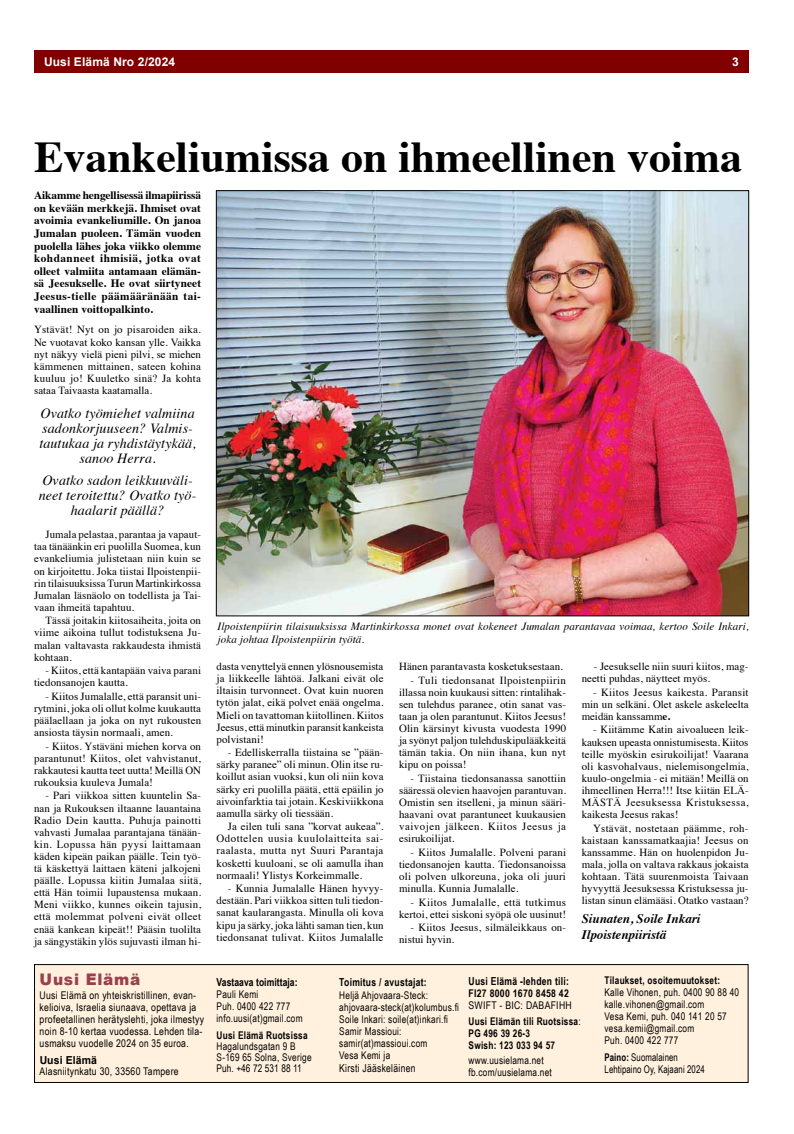
<style>
.page{position:relative;width:794px;height:1134px;background:#fff}
.page>*{position:absolute;margin:0;border:0;box-sizing:border-box;transform-origin:0 0}
.t1{font:700 44px "Times";color:#000}
.t2{font:900 16px "Arial";letter-spacing:.05em;color:#9a3f4b;scale:.95 1}
.t3{font:italic 14px/15px "Times";letter-spacing:.01em;color:#000;text-align:center}
.t4{font:italic 700 13px/15.4px "Times";color:#000}
.t5{font:700 12px "Arial";letter-spacing:.01em;color:#fff}
.t6{font:700 11.3px/12.6px "Times";letter-spacing:.005em;color:#000;text-align:justify}
.t7{font:italic 11px/12.4px "Times";letter-spacing:.01em;color:#000}
.t8{font:700 11px "Arial Narrow";letter-spacing:.025em;color:#000;scale:.95 1}
.t9{font:700 11px "Arial Narrow";letter-spacing:.005em;color:#000;scale:.95 1}
.t10{font:11px "Arial Narrow";letter-spacing:.025em;color:#000;scale:.95 1}
.t11{font:700 11px "Arial";letter-spacing:.01em;color:#000;scale:.95 1}
.t12{font:10.9px/12.1px "Times";letter-spacing:.005em;color:#000;text-align:justify}
.t13{font:10.6px/12px "Arial Narrow";letter-spacing:.025em;color:#000;scale:.95 1}
.t14{font:10.6px/12px "Arial Narrow";letter-spacing:.025em;color:#000}
.t15{font:700 10.6px/16px "Arial Narrow";letter-spacing:.025em;color:#000;scale:.95 1}
.t16{font:10.6px/12px "Arial Narrow";letter-spacing:.025em;color:#000;scale:.9 1}
.t17{font:700 10.6px "Arial Narrow";letter-spacing:.025em;color:#000}
.s1{font-size:11px}
.s2{font-weight:700}
.s3{font-weight:400}
</style>
<div class="page">
<div style="left:34px;top:50px;width:714px;height:23px;background:#800000"></div>
<div style="left:35px;top:964px;width:713px;height:118px;background:#fff1de"></div>
<div style="left:34px;top:964px;width:714px;height:119px;border:1px solid #000"></div>
<img style="left:218px;top:193px;width:529px;height:421px">
<p class="t5" style="left:44px;top:54px;width:133px">Uusi Elämä Nro 2/2024</p>
<p class="t5" style="left:732px;top:54px;width:8px">3</p>
<h1 class="t1" style="left:34px;top:115px;width:709px">Evankeliumissa on ihmeellinen voima</h1>
<p class="t6" style="left:34px;top:188px;width:168px">Aikamme hengellisessä ilmapiirissä on kevään merkkejä. Ihmiset ovat avoimia evankeliumille. On janoa Jumalan puoleen. Tämän vuoden puolella lähes joka viikko olemme kohdanneet ihmisiä, jotka ovat olleet valmiita antamaan elämän&shy;sä Jeesukselle. He ovat siirtyneet Jeesus-tielle päämääränään tai&shy;vaallinen voittopalkinto.</p>
<p class="t12" style="left:34px;top:323px;width:168px">Ystävät! Nyt on jo pisaroiden aika.<br>Ne vuotavat koko kansan ylle. Vaikka nyt näkyy vielä pieni pilvi, se miehen kämmenen mittainen, sateen kohina kuuluu jo! Kuuletko sinä? Ja kohta sataa Taivaasta kaatamalla.</p>
<p class="t3" style="left:39px;top:405px;width:158px">Ovatko työmiehet valmiina sadonkorjuuseen? Valmis&shy;tautukaa ja ryhdistäytykää, sanoo Herra.</p>
<p class="t3" style="left:39px;top:472px;width:159px">Ovatko sadon leikkuuväli&shy;neet teroitettu? Ovatko työ&shy;haalarit päällä?</p>
<p class="t12" style="left:34px;top:527px;width:168px;text-indent:11px">Jumala pelastaa, parantaa ja vapaut&shy;taa tänäänkin eri puolilla Suomea, kun evankeliumia julistetaan niin kuin se on kirjoitettu. Joka tiistai Ilpoistenpii&shy;rin tilaisuuksissa Turun Martinkirkossa Jumalan läsnäolo on todellista ja Tai&shy;vaan ihmeitä tapahtuu.</p>
<p class="t12" style="left:34px;top:614px;width:168px;text-indent:11px">Tässä joitakin kiitosaiheita, joita on viime aikoina tullut todistuksena Ju&shy;malan valtavasta rakkaudesta ihmistä kohtaan.</p>
<p class="t12" style="left:34px;top:663px;width:168px;text-indent:11px">- Kiitos, että kantapään vaiva parani tiedonsanojen kautta.</p>
<p class="t12" style="left:34px;top:689px;width:168px;text-indent:11px">- Kiitos Jumalalle, että paransit uni&shy;rytmini, joka oli ollut kolme kuukautta päälaellaan ja joka on nyt rukousten ansiosta täysin normaali, amen.</p>
<p class="t12" style="left:34px;top:739px;width:168px;text-indent:11px">- Kiitos. Ystäväni miehen korva on parantunut! Kiitos, olet vahvistanut, rakkautesi kautta teet uutta! Meillä ON rukouksia kuuleva Jumala!</p>
<p class="t12" style="left:34px;top:789px;width:168px;text-indent:11px">- Pari viikkoa sitten kuuntelin Sa&shy;nan ja Rukouksen iltaanne lauantaina Radio Dein kautta. Puhuja painotti vahvasti Jumalaa parantajana tänään&shy;kin. Lopussa hän pyysi laittamaan käden kipeän paikan päälle. Tein työ&shy;tä käskettyä laittaen käteni jalkojeni päälle. Lopussa kiitin Jumalaa siitä, että Hän toimii lupaustensa mukaan.<br>Meni viikko, kunnes oikein tajusin, että molemmat polveni eivät olleet enää kankean kipeät!! Pääsin tuolilta ja sängystäkin ylös sujuvasti ilman hi-</p>
<h2 class="t2" style="left:40px;top:968px;width:107px">Uusi Elämä</h2>
<p class="t14" style="left:40px;top:988px;width:166px">Uusi Elämä on yhteiskristillinen, evan&shy;kelioiva, Israelia siunaava, opettava ja profeetallinen herätyslehti, joka ilmestyy noin 8-10 kertaa vuodessa. Lehden tila&shy;usmaksu vuodelle 2024 on 35 euro<span class="s1">a.</span></p>
<p class="t11" style="left:40px;top:1053px;width:62px">Uusi Elämä</p>
<p class="t14" style="left:40px;top:1065px;width:141px">Alasniitynkatu 30, 33560 Tampere</p>
<p class="t7" style="left:218px;top:620px;width:532px">Ilpoistenpiirin tilaisuuksissa Martinkirkossa monet ovat kokeneet Jumalan parantavaa voimaa, kertoo Soile Inkari, joka johtaa Ilpoistenpiirin työtä.</p>
<p class="t12" style="left:216px;top:659px;width:168px">dasta venyttelyä ennen ylösnousemista ja liikkeelle lähtöä. Jalkani eivät ole iltaisin turvonneet. Ovat kuin nuoren tytön jalat, eikä polvet enää ongelma.<br>Mieli on tavattoman kiitollinen. Kiitos Jeesus, että minutkin paransit kankeista polvistani!</p>
<p class="t12" style="left:216px;top:746px;width:168px;text-indent:11px">- Edelliskerralla tiistaina se ”pään&shy;särky paranee” oli minun. Olin itse ru&shy;koillut asian vuoksi, kun oli niin kova särky eri puolilla päätä, että epäilin jo aivoinfarktia tai jotain. Keskiviikkona aamulla särky oli tiessään.</p>
<p class="t12" style="left:216px;top:820px;width:168px;text-indent:11px">Ja eilen tuli sana ”korvat aukeaa”.<br>Odottelen uusia kuulolaitteita sai&shy;raalasta, mutta nyt Suuri Parantaja kosketti kuuloani, se oli aamulla ihan normaali! Ylistys Korkeimmalle.</p>
<p class="t12" style="left:216px;top:881px;width:168px;text-indent:11px">- Kunnia Jumalalle Hänen hyvyy&shy;destään. Pari viikkoa sitten tuli tiedon&shy;sanat kaularangasta. Minulla oli kova kipu ja särky, joka lähti saman tien, kun tiedonsanat tulivat. Kiitos Jumalalle</p>
<p class="t12" style="left:399px;top:659px;width:165px">Hänen parantavasta kosketuksestaan.</p>
<p class="t12" style="left:399px;top:673px;width:168px;text-indent:11px">- Tuli tiedonsanat Ilpoistenpiirin illassa noin kuukausi sitten: rintalihak&shy;sen tulehdus paranee, otin sanat vas&shy;taan ja olen parantunut. Kiitos Jeesus!<br>Olin kärsinyt kivusta vuodesta 1990 ja syönyt paljon tulehduskipulääkkeitä tämän takia. On niin ihana, kun nyt kipu on poissa!</p>
<p class="t12" style="left:399px;top:771px;width:168px;text-indent:11px">- Tiistaina tiedonsanassa sanottiin sääressä olevien haavojen parantuvan.<br>Omistin sen itselleni, ja minun sääri&shy;haavani ovat parantuneet kuukausien vaivojen jälkeen. Kiitos Jeesus ja esirukoilijat.</p>
<p class="t12" style="left:399px;top:845px;width:168px;text-indent:11px">- Kiitos Jumalalle. Polveni parani tiedonsanojen kautta. Tiedonsanoissa oli polven ulkoreuna, joka oli juuri minulla. Kunnia Jumalalle.</p>
<p class="t12" style="left:399px;top:895px;width:168px;text-align:right">- Kiitos Jumalalle, että tutkimus kertoi, ettei siskoni syöpä ole uusinut!</p>
<p class="t12" style="left:399px;top:921px;width:168px;text-indent:11px">- Kiitos Jeesus, silmäleikkaus on&shy;nistui hyvin.</p>
<p class="t12" style="left:581px;top:659px;width:168px;text-indent:12px">- Jeesukselle niin suuri kiitos, mag&shy;neetti puhdas, näytteet myös.</p>
<p class="t12" style="left:581px;top:685px;width:168px;text-indent:11px">- Kiitos Jeesus kaikesta. Paransit min un selkäni. Olet askele askeleelta meidän kanssamm<span class="s2">e.</span></p>
<p class="t12" style="left:581px;top:723px;width:168px;text-indent:11px">- Kiitämme Katin aivoalueen leik&shy;kauksen upeasta onnistumisesta. Kiitos teille myöskin esirukoilijat! Vaarana oli kasvohalvaus, nielemisongelmia, kuulo-ongelmia - ei mitään! Meillä on ihmeellinen Herra!!! Itse kiitän ELÄ-MÄSTÄ Jeesuksessa Kristuksessa, kaikesta Jeesus rakas!</p>
<p class="t12" style="left:581px;top:821px;width:168px;text-indent:11px">Ystävät, nostetaan päämme, roh&shy;kaistaan kanssamatkaajia! Jeesus on kanssamme. Hän on huolenpidon Ju&shy;mala, jolla on valtava rakkaus jokaista kohtaan. Tätä suurenmoista Taivaan hyvyyttä Jeesuksessa Kristuksessa ju&shy;listan sinun elämääsi. Otatko vastaan?</p>
<p class="t4" style="left:581px;top:910px;width:120px">Siunaten, Soile Inkari<br>Ilpoistenpiiristä</p>
<p class="t9" style="left:216px;top:974px;width:87px">Vastaava toimittaja:</p>
<p class="t13" style="left:216px;top:988px;width:92px">Pauli Kemi<br>Puh. 0400 422 777 info.uusi(at)gmail.com</p>
<p class="t15" style="left:216px;top:1027px;width:97px">Uusi Elämä Ruotsissa</p>
<p class="t13" style="left:216px;top:1041px;width:102px;line-height:11px">Hagalundsgatan 9 B<br>S-169 65 Solna, Sverige<br>Puh. +46 72 531 88 11</p>
<p class="t8" style="left:339px;top:974px;width:94px">Toimitus / avustajat:</p>
<p class="t13" style="left:339px;top:989px;width:128px">Heljä Ahjovaara-Steck: ahjovaara-steck(at)kolumbus.fi<br>Soile Inkari: soile(at)inkari.fi<br>Samir Massioui: samir(at)massioui.com<br>Vesa Kemi ja</p>
<p class="t10" style="left:339px;top:1060px;width:82px">Kirsti Jääskeläinen</p>
<p class="t8" style="left:468px;top:972px;width:107px">Uusi Elämä -lehden tili:</p>
<p class="t17" style="left:468px;top:985px;width:102px">FI27 8000 1670 8458 42</p>
<p class="t15" style="left:468px;top:996px;width:119px"><span class="s3">SWIFT - BIC: DABAFIHH<br></span>Uusi Elämän tili Ruotsissa<span class="s3">:</span></p>
<p class="t15" style="left:468px;top:1026px;width:93px;line-height:12px">PG 496 39 26-3<br>Swish: 123 033 94 57</p>
<p class="t13" style="left:468px;top:1054px;width:89px">www.uusielama.net fb.com/uusielama.net</p>
<p class="t15" style="left:604px;top:972px;width:123px">Tilaukset, osoitemuutokset:</p>
<p class="t13" style="left:604px;top:986px;width:143px">Kalle Vihonen, puh. 0400 90 88 40 kalle.vihonen@gmail.com<br>Vesa Kemi, puh. 040 141 20 57 vesa.kemii@gmail.com<br>Puh. 0400 422 777</p>
<p class="t16" style="left:604px;top:1050px;width:113px"><span class="s2">Paino:</span> Suomalainen<br>Lehtipaino Oy, Kajaani 2024</p>
</div>
